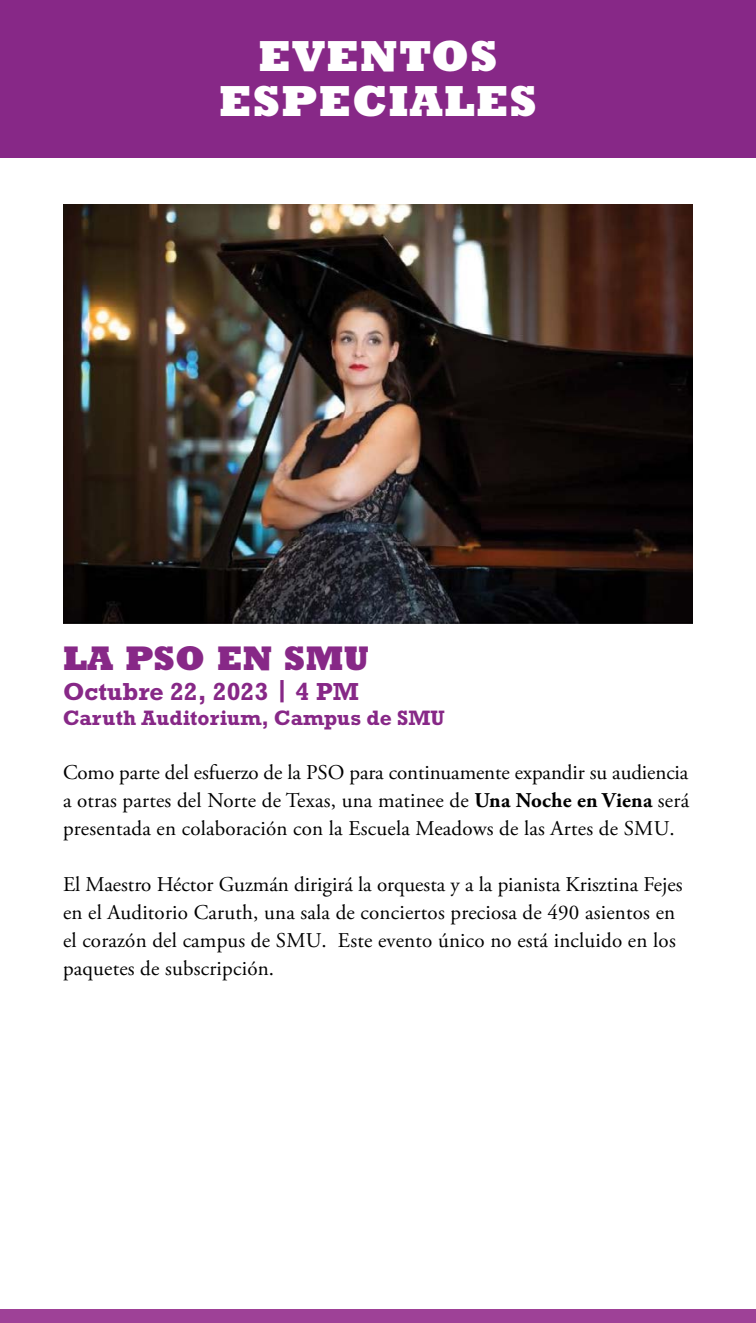
<style>
.page{position:relative;width:756px;height:1323px;background:#fff}
.page>*{position:absolute;margin:0;border:0;box-sizing:border-box;transform-origin:0 0}
.t1{font:800 44.1px/44.1px "Rockwell Std";letter-spacing:.02em;color:#fff;text-align:center}
.t2{font:800 34.65px "Rockwell Std";color:#872887}
.t3{font:700 25.03px "Rockwell Std";color:#872887}
.t4{font:700 21.18px "Rockwell Std";color:#872887}
.t5{font:21px/28px "Adobe Garamond Pro";letter-spacing:.01em;color:#000;text-align:justify}
.s1{font-weight:700}
</style>
<div class="page">
<div style="left:0;top:0;width:756px;height:157px;background:#872887"></div>
<div style="left:0;top:1309px;width:756px;height:14px;background:#9e4197"></div>
<img style="left:63px;top:204px;width:630px;height:420px">
<h1 class="t1" style="left:219px;top:33px;width:320px">EVENTOS<br>ESPECIALES</h1>
<h2 class="t2" style="left:63px;top:637px;width:308px">LA PSO EN SMU</h2>
<p class="t3" style="left:63px;top:677px;width:297px">Octubre 22, 2023 | 4 PM</p>
<p class="t4" style="left:63px;top:706px;width:383px">Caruth Auditorium, Campus de SMU</p>
<p class="t5" style="left:63px;top:759px;width:628px">Como parte del esfuerzo de la PSO para continuamente expandir su audiencia a otras partes del Norte de Texas, una matinee de <span class="s1">Una Noche en Viena</span> será presentada en colaboración con la Escuela Meadows de las Artes de SMU.</p>
<p class="t5" style="left:63px;top:871px;width:621px;text-align:left">El Maestro Héctor Guzmán dirigirá la orquesta y a la pianista Krisztina Fejes en el Auditorio Caruth, una sala de conciertos preciosa de 490 asientos en el corazón del campus de SMU. Este evento único no está incluido en los paquetes de subscripción.</p>
</div>
